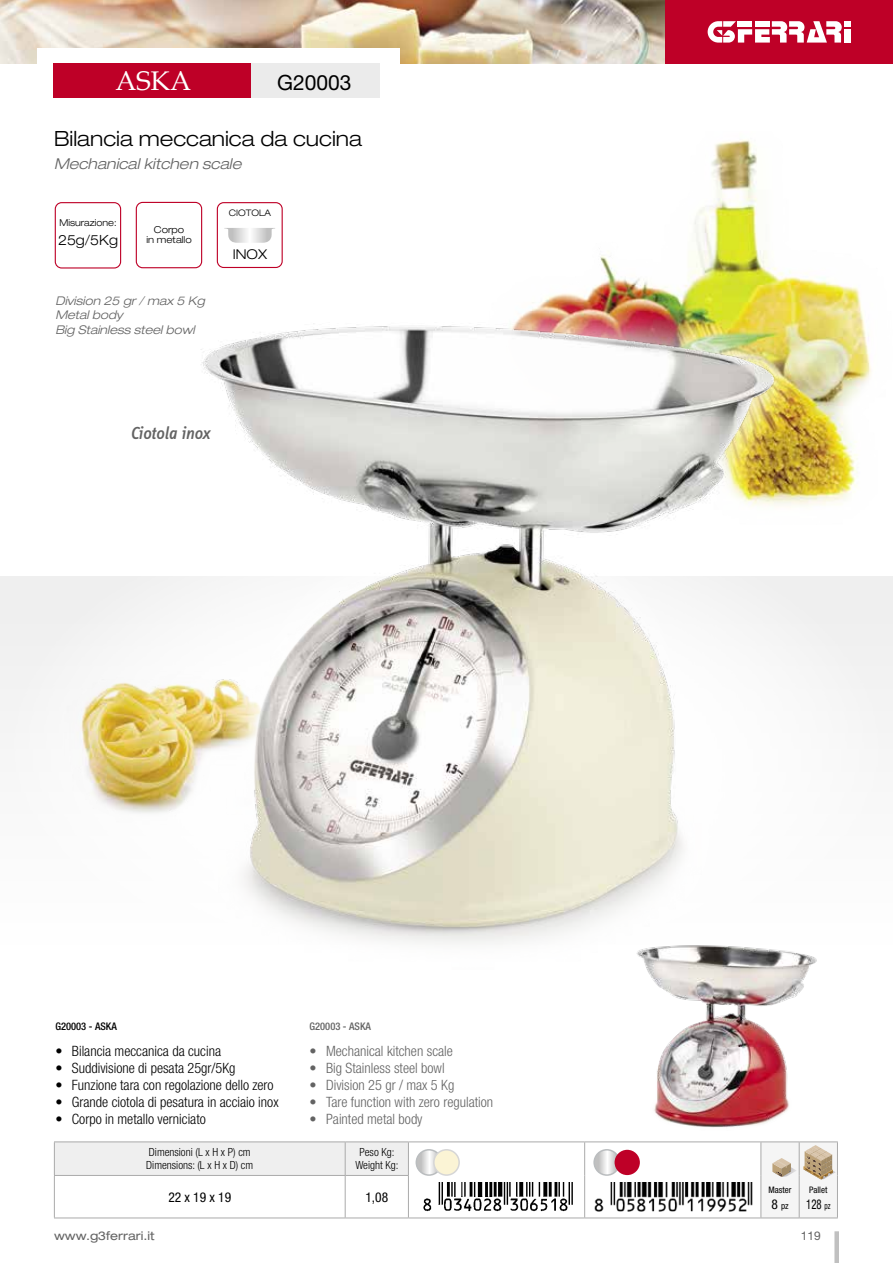
<style>
.page{position:relative;width:893px;height:1263px;background:#fff}
.page>*{position:absolute;margin:0;border:0;box-sizing:border-box;transform-origin:0 0}
.t1{font:27px "Book Antiqua";color:#fff}
.t2{font:300 expanded 21px "Helvetica Neue LT Std";color:#000}
.t3{font:21px "Helvetica Neue LT Std";color:#000}
.t4{font:italic 500 18px "Info Disp";color:#636363}
.t5{font:italic 300 expanded 15px "Helvetica Neue LT Std";color:#636363}
.t6{font:300 condensed 14.25px "Helvetica Neue LT Std";color:#000}
.t7{font:300 condensed 14.25px "Helvetica Neue LT Std";color:#636363}
.t8{font:300 expanded 14.1px "Helvetica Neue LT Std";color:#000;scale:.95 1}
.t9{font:condensed 13.5px "Helvetica Neue LT Std";color:#000}
.t10{font:condensed 13.5px "Helvetica Neue LT Std";color:#000;scale:.8 1}
.t11{font:300 expanded 13.5px "Helvetica Neue LT Std";color:#000}
.t12{font:italic 300 expanded 12px/14.4px "Helvetica Neue LT Std";color:#636363}
.t13{font:expanded 12px "Helvetica Neue LT Std";color:#636363}
.t14{font:12px "Helvetica Neue LT Std";color:#636363}
.t15{font:300 condensed 11.25px/13.5px "Helvetica Neue LT Std";color:#000}
.t16{font:500 condensed 10.5px "Helvetica Neue LT Std";color:#000}
.t17{font:500 condensed 10.5px "Helvetica Neue LT Std";color:#636363}
.t18{font:300 expanded 9.6px/10.5px "Helvetica Neue LT Std";color:#000;text-align:center}
.t19{font:300 expanded 9.6px "Helvetica Neue LT Std";color:#000;scale:.95 1}
.t20{font:condensed 9px/16.2px "Helvetica Neue LT Std";color:#000;text-align:center}
.t21{font:300 expanded 9px "Helvetica Neue LT Std";color:#000}
.s1{font-size:13.5px}
.s2{font-size:9px}
</style>
<div class="page">
<div style="left:1px;top:577px;width:892px;height:156px;background:#efefef"></div>
<svg style="left:0;top:576px;width:1px;height:157px"></svg>
<div style="left:0;top:498px;width:893px;height:518px;background:#f8f8f8;border-radius:50%"></div>
<div style="left:834px;top:1231px;width:5px;height:32px;background:#c0c0c0"></div>
<img style="left:0;top:0;width:665px;height:64px">
<div style="left:37px;top:49px;width:363px;height:63px;background:#fff"></div>
<div style="left:665px;top:0;width:228px;height:64px;background:#be0027"></div>
<div style="left:844px;top:29px;width:7px;height:14px;background:#fff"></div>
<div style="left:844px;top:21px;width:7px;height:6px;background:#fff"></div>
<svg style="left:708px;top:21px;width:134px;height:22px"></svg>
<img style="left:81px;top:684px;width:34px;height:123px">
<img style="left:596px;top:140px;width:275px;height:365px">
<svg style="left:136px;top:202px;width:66px;height:66px"></svg>
<div style="left:136px;top:202px;width:66px;height:66px;border:1px solid #be0027;border-radius:6px"></div>
<svg style="left:55px;top:204px;width:66px;height:63px"></svg>
<div style="left:55px;top:202px;width:66px;height:67px;border:1px solid #be0027;border-radius:6px"></div>
<div style="left:166px;top:286px;width:646px;height:720px;background:#fff"></div>
<img style="left:115px;top:296px;width:704px;height:648px">
<img style="left:602px;top:926px;width:217px;height:202px">
<div style="left:54px;top:64px;width:198px;height:34px;background:#be0027"></div>
<div style="left:252px;top:64px;width:128px;height:34px;background:#ebebeb"></div>
<svg style="left:55px;top:1142px;width:705px;height:75px"></svg>
<hr style="left:54px;top:1141px;width:291px;height:1px;background:#aaa">
<hr style="left:54px;top:1142px;width:1px;height:33px;background:#aaa">
<hr style="left:345px;top:1141px;width:63px;height:1px;background:#aaa">
<hr style="left:345px;top:1142px;width:1px;height:33px;background:#aaa">
<hr style="left:408px;top:1141px;width:177px;height:1px;background:#aaa">
<hr style="left:408px;top:1142px;width:1px;height:33px;background:#aaa">
<hr style="left:585px;top:1141px;width:176px;height:1px;background:#aaa">
<hr style="left:584px;top:1142px;width:1px;height:33px;background:#aaa">
<hr style="left:761px;top:1141px;width:38px;height:1px;background:#aaa">
<hr style="left:760px;top:1142px;width:1px;height:33px;background:#aaa">
<hr style="left:799px;top:1141px;width:39px;height:1px;background:#aaa">
<hr style="left:837px;top:1142px;width:1px;height:33px;background:#aaa">
<hr style="left:584px;top:1175px;width:1px;height:42px;background:#aaa">
<hr style="left:760px;top:1175px;width:1px;height:42px;background:#aaa">
<hr style="left:837px;top:1175px;width:1px;height:42px;background:#aaa">
<hr style="left:799px;top:1217px;width:39px;height:1px;background:#aaa">
<hr style="left:54px;top:1175px;width:291px;height:1px;background:#aaa">
<hr style="left:54px;top:1176px;width:1px;height:41px;background:#aaa">
<hr style="left:345px;top:1175px;width:64px;height:1px;background:#aaa">
<hr style="left:345px;top:1176px;width:1px;height:41px;background:#aaa">
<hr style="left:408px;top:1176px;width:1px;height:41px;background:#aaa">
<hr style="left:54px;top:1217px;width:291px;height:1px;background:#aaa">
<hr style="left:345px;top:1217px;width:63px;height:1px;background:#aaa">
<hr style="left:408px;top:1217px;width:177px;height:1px;background:#aaa">
<hr style="left:585px;top:1217px;width:176px;height:1px;background:#aaa">
<svg style="left:761px;top:1142px;width:76px;height:76px"></svg>
<svg style="left:416px;top:1150px;width:26px;height:25px"></svg>
<div style="left:416px;top:1149px;width:26px;height:27px;border:2px solid #babdbf;border-radius:50%"></div>
<div style="left:434px;top:1150px;width:25px;height:25px;background:#fbf4d5;border-radius:50%"></div>
<div style="left:433px;top:1149px;width:27px;height:27px;border:2px solid #d6d6d6;border-radius:50%"></div>
<svg style="left:594px;top:1150px;width:25px;height:25px"></svg>
<div style="left:593px;top:1149px;width:27px;height:27px;border:2px solid #babdbf;border-radius:50%"></div>
<div style="left:615px;top:1150px;width:25px;height:25px;background:#be0027;border-radius:50%"></div>
<img style="left:591px;top:1183px;width:168px;height:32px">
<img style="left:418px;top:1182px;width:159px;height:33px">
<div style="left:217px;top:202px;width:66px;height:66px;border:1px solid #be0027;border-radius:6px"></div>
<svg style="left:224px;top:228px;width:51px;height:15px"></svg>
<h1 class="t1" style="left:115px;top:64px;width:77px">ASKA</h1>
<h2 class="t3" style="left:277px;top:70px;width:76px">G20003</h2>
<h2 class="t2" style="left:54px;top:126px;width:309px">Bilancia meccanica da cucina</h2>
<p class="t5" style="left:54px;top:154px;width:189px">Mechanical kitchen scale</p>
<p class="t19" style="left:60px;top:217px;width:62px">Misurazione:</p>
<p class="t8" style="left:58px;top:231px;width:65px">25g/5Kg</p>
<p class="t18" style="left:147px;top:224px;width:47px">Corpo<br>in metallo</p>
<p class="t12" style="left:55px;top:294px;width:151px">Division 25 gr / max 5 Kg<br>Metal body<br>Big Stainless steel bowl</p>
<p class="t21" style="left:229px;top:207px;width:44px">CIOTOLA</p>
<p class="t11" style="left:233px;top:247px;width:36px">INOX</p>
<p class="t4" style="left:130px;top:423px;width:81px">Ciotola inox</p>
<p class="t16" style="left:55px;top:1020px;width:63px">G20003 - ASKA</p>
<p class="t6" style="left:55px;top:1042px;width:167px">• Bilancia meccanica da cucina</p>
<p class="t6" style="left:55px;top:1059px;width:182px">• Suddivisione di pesata 25gr/5Kg</p>
<p class="t6" style="left:55px;top:1076px;width:220px">• Funzione tara con regolazione dello zero</p>
<p class="t6" style="left:55px;top:1093px;width:225px">• Grande ciotola di pesatura in acciaio inox</p>
<p class="t6" style="left:55px;top:1111px;width:152px">• Corpo in metallo verniciato</p>
<p class="t17" style="left:310px;top:1020px;width:63px">G20003 - ASKA</p>
<p class="t7" style="left:310px;top:1042px;width:145px">• Mechanical kitchen scale</p>
<p class="t7" style="left:310px;top:1059px;width:137px">• Big Stainless steel bowl</p>
<p class="t7" style="left:310px;top:1076px;width:146px">• Division 25 gr / max 5 Kg</p>
<p class="t7" style="left:310px;top:1093px;width:185px">• Tare function with zero regulation</p>
<p class="t7" style="left:310px;top:1111px;width:115px">• Painted metal body</p>
<p class="t15" style="left:146px;top:1145px;width:108px">Dimensioni (L x H x P) cm<br>Dimensions: (L x H x D) cm</p>
<p class="t15" style="left:355px;top:1145px;width:45px;text-align:center">Peso Kg:<br>Weight Kg:</p>
<p class="t9" style="left:168px;top:1189px;width:64px">22 x 19 x 19</p>
<p class="t9" style="left:365px;top:1189px;width:24px">1,08</p>
<p class="t20" style="left:768px;top:1181px;width:24px">Master<br><span class="s1">8</span> pz</p>
<p class="t20" style="left:809px;top:1181px;width:20px">Pallet</p>
<p class="t10" style="left:806px;top:1196px;width:32px">128 <span class="s2">pz</span></p>
<p class="t13" style="left:54px;top:1228px;width:102px">www.g3ferrari.it</p>
<p class="t14" style="left:801px;top:1228px;width:22px">119</p>
</div>
